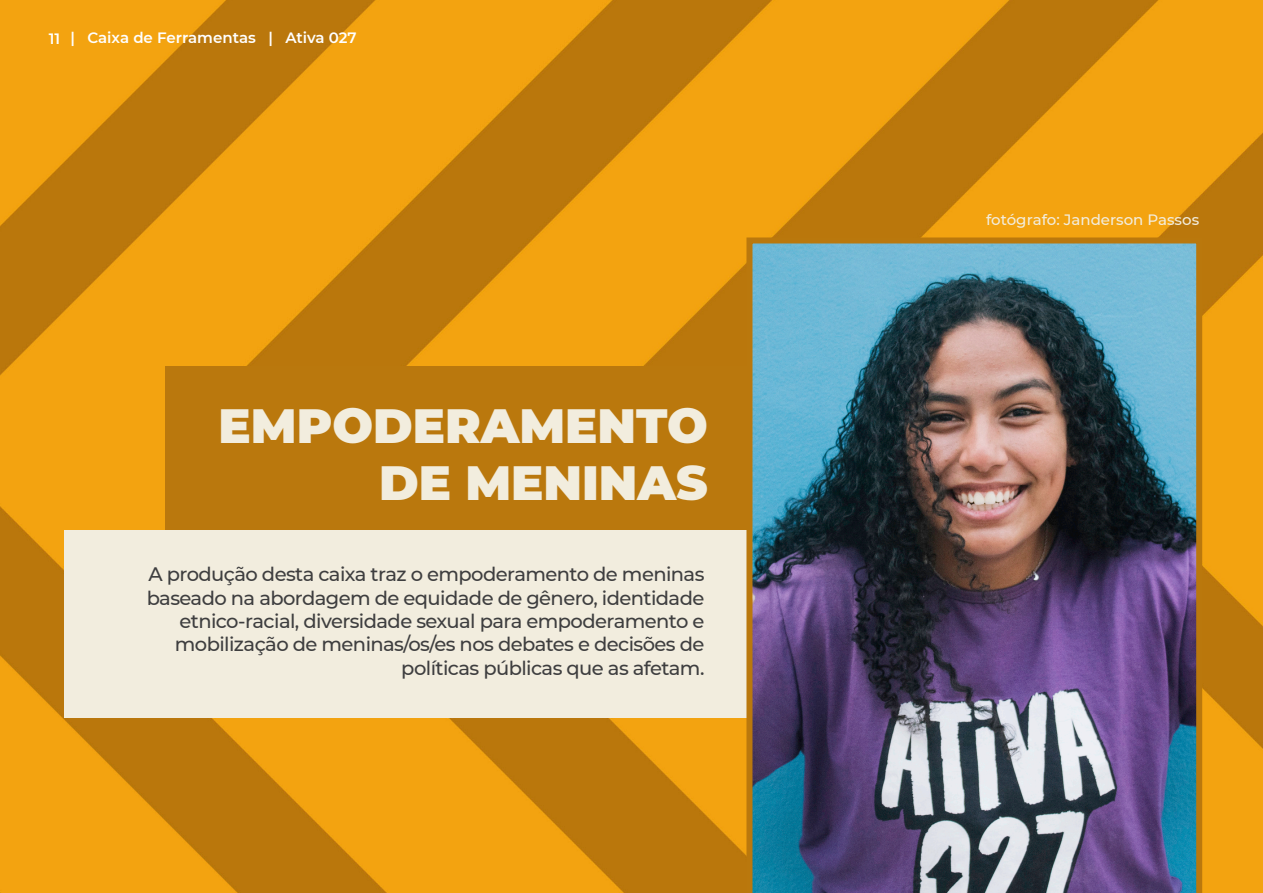
<style>
.page{position:relative;width:1263px;height:893px;background:#fff}
.page>*{position:absolute;margin:0;border:0;box-sizing:border-box;transform-origin:0 0}
.t1{font:900 48px "Montserrat";color:#f2edde}
.t2{font:500 19.5px/23.4px "Montserrat";letter-spacing:-.03em;color:#3e3e3f;text-align:right}
.t3{font:600 15px "Montserrat";color:#fff}
.t4{font:500 15px "Montserrat";color:#f2edde}
</style>
<div class="page">
<img style="left:0;top:0;width:1263px;height:893px">
<div style="left:165px;top:366px;width:584px;height:164px;background:#ba780d"></div>
<div style="left:64px;top:530px;width:685px;height:188px;background:#f2edde"></div>
<img style="left:746px;top:237px;width:456px;height:656px">
<p class="t3" style="left:49px;top:28px;width:13px">11</p>
<p class="t3" style="left:70px;top:27px;width:288px">| Caixa de Ferramentas | Ativa 027</p>
<p class="t1" style="left:219px;top:389px;width:491px">EMPODERAMENTO</p>
<p class="t1" style="left:379px;top:447px;width:330px">DE MENINAS</p>
<p class="t2" style="left:147px;top:562px;width:559px">A produção desta caixa traz o empoderamento de meninas baseado na abordagem de equidade de gênero, identidade etnico-racial, diversidade sexual para empoderamento e mobilização de meninas/os/es nos debates e decisões de políticas públicas que as afetam.</p>
<p class="t4" style="left:986px;top:209px;width:215px">fotógrafo: Janderson Passos</p>
</div>
